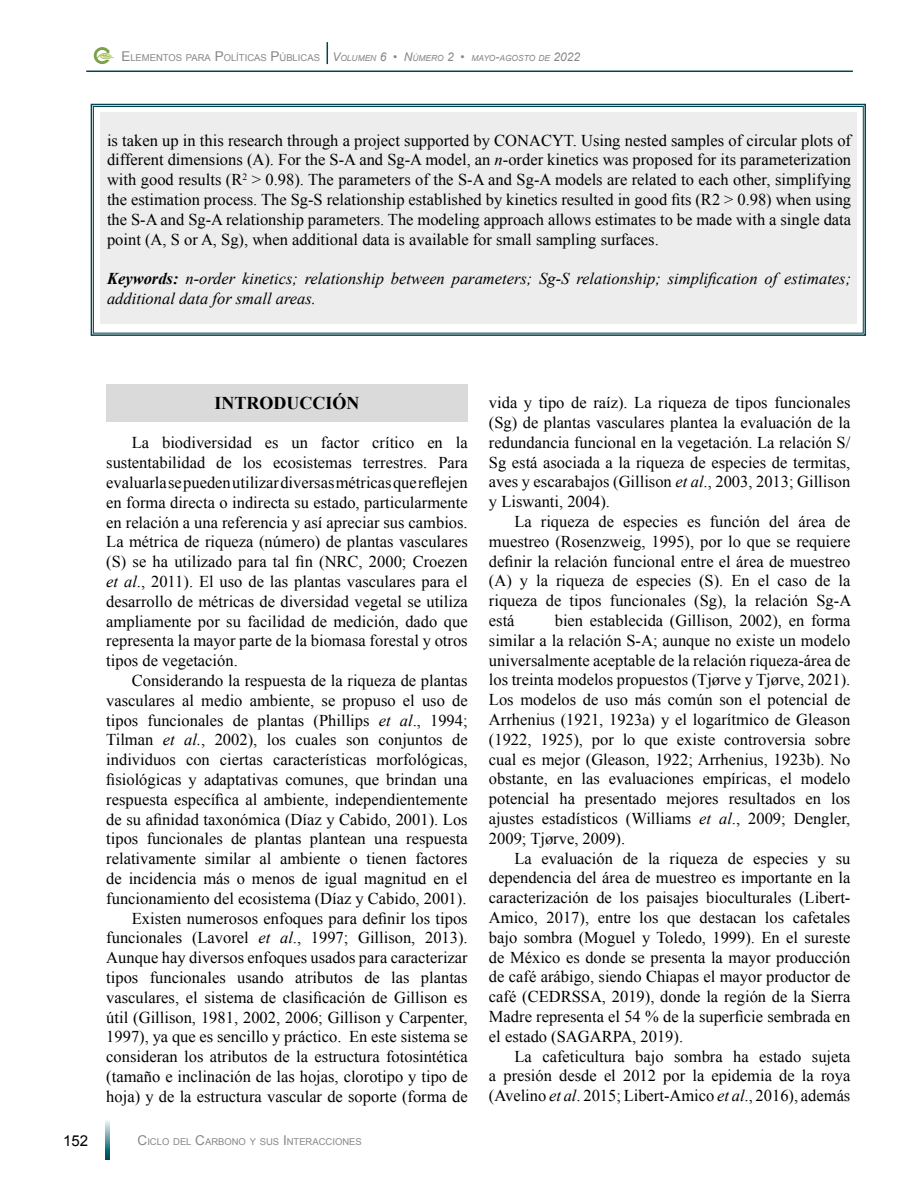
<style>
.page{position:relative;width:918px;height:1188px;background:#fff}
.page>*{position:absolute;margin:0;border:0;box-sizing:border-box;transform-origin:0 0}
.Título_de_Segundo_Or{font:700 18px "Times New Roman";color:#000}
.Escrito{font:16.5px/19.8px "Times New Roman";color:#000;text-align:justify}
.Palabras_Clave{font:italic 16.5px/19.8px "Times New Roman";color:#000}
.t1{font:15px "Arial";color:#000}
.t2{font:9.45px "Arial";color:#878787}
.s1{font-size:13.5px}
.s2{font-style:italic;font-size:12px}
.s3{font-style:italic;font-size:8.4px}
.s4{font-style:italic}
.s5{font-weight:700}
</style>
<div class="page">
<hr style="left:86px;top:71px;width:767px;height:1px;background:#00454f">
<svg style="left:106px;top:1120px;width:3px;height:39px"></svg>
<svg style="left:94px;top:47px;width:20px;height:17px"></svg>
<svg style="left:327px;top:42px;width:1px;height:22px"></svg>
<svg style="left:90px;top:103px;width:776px;height:233px;background:#e9eaeb"></svg>
<div style="left:93px;top:106px;width:771px;height:227px;border:1px solid #00454f"></div>
<div style="left:106px;top:384px;width:362px;height:37px;background:#dadada"></div>
<p class="t2" style="left:121px;top:52px;width:460px"><span class="s1">E</span>LEMENTOS PARA <span class="s1">P</span> OLÍTICAS <span class="s1">P</span> ÚBLICAS <span class="s2">V</span><span class="s3">OLUMEN</span> <span class="s2">6 • N</span><span class="s3">ÚMERO</span> <span class="s2">2 •</span> <span class="s3">MAYO</span><span class="s2">-</span><span class="s3">AGOSTO DE</span> <span class="s2">2022</span></p>
<p class="Escrito" style="left:107px;top:130px;width:746px">is taken up in this research through a project supported by CONACYT. Using nested samples of circular plots of different dimensions (A). For the S-A and Sg-A model, an <span class="s4">n</span>-order kinetics was proposed for its parameterization with good results (R<sup>2</sup> &gt; 0.98). The parameters of the S-A and Sg-A models are related to each other, simplifying the estimation process. The Sg-S relationship established by kinetics resulted in good fits (R2 &gt; 0.98) when using the S-A and Sg-A relationship parameters. The modeling approach allows estimates to be made with a single data point (A, S or A, Sg), when additional data is available for small sampling surfaces.</p>
<p class="Palabras_Clave" style="left:107px;top:268px;width:746px"><span class="s5">Keywords:</span> n-order kinetics; relationship between parameters; Sg-S relationship; simplification of estimates; additional data for small areas.</p>
<p class="Título_de_Segundo_Or" style="left:215px;top:390px;width:146px">INTRODUCCIÓN</p>
<p class="Escrito" style="left:106px;top:433px;width:363px;text-indent:26px">La biodiversidad es un factor crítico en la sustentabilidad de los ecosistemas terrestres. Para evaluarla se pueden utilizar diversas métricas que reflejen en forma directa o indirecta su estado, particularmente en relación a una referencia y así apreciar sus cambios.<br>La métrica de riqueza (número) de plantas vasculares (S) se ha utilizado para tal fin (NRC, 2000; Croezen <span class="s4">et al</span>., 2011). El uso de las plantas vasculares para el desarrollo de métricas de diversidad vegetal se utiliza ampliamente por su facilidad de medición, dado que representa la mayor parte de la biomasa forestal y otros tipos de vegetación.</p>
<p class="Escrito" style="left:106px;top:670px;width:363px;text-indent:26px">Considerando la respuesta de la riqueza de plantas vasculares al medio ambiente, se propuso el uso de tipos funcionales de plantas (Phillips <span class="s4">et al</span>., 1994; Tilman <span class="s4">et al.</span>, 2002), los cuales son conjuntos de individuos con ciertas características morfológicas, fisiológicas y adaptativas comunes, que brindan una respuesta específica al ambiente, independientemente de su afinidad taxonómica (Díaz y Cabido, 2001). Los tipos funcionales de plantas plantean una respuesta relativamente similar al ambiente o tienen factores de incidencia más o menos de igual magnitud en el funcionamiento del ecosistema (Díaz y Cabido, 2001).</p>
<p class="Escrito" style="left:106px;top:908px;width:363px;text-indent:26px">Existen numerosos enfoques para definir los tipos funcionales (Lavorel <span class="s4">et al</span>., 1997; Gillison, 2013).<br>Aunque hay diversos enfoques usados para caracterizar tipos funcionales usando atributos de las plantas vasculares, el sistema de clasificación de Gillison es útil (Gillison, 1981, 2002, 2006; Gillison y Carpenter, 1997), ya que es sencillo y práctico. En este sistema se consideran los atributos de la estructura fotosintética (tamaño e inclinación de las hojas, clorotipo y tipo de hoja) y de la estructura vascular de soporte (forma de</p>
<p class="t1" style="left:63px;top:1131px;width:27px">152</p>
<p class="t2" style="left:138px;top:1136px;width:226px"><span class="s1">C</span>ICLO DEL <span class="s1">C</span>ARBONO Y SUS <span class="s1">I</span> NTERACCIONES</p>
<p class="Escrito" style="left:489px;top:392px;width:363px">vida y tipo de raíz). La riqueza de tipos funcionales (Sg) de plantas vasculares plantea la evaluación de la redundancia funcional en la vegetación. La relación S/ Sg está asociada a la riqueza de especies de termitas, aves y escarabajos (Gillison <span class="s4">et al</span>., 2003, 2013; Gillison y Liswanti, 2004).</p>
<p class="Escrito" style="left:489px;top:511px;width:364px;text-indent:26px">La riqueza de especies es función del área de muestreo (Rosenzweig, 1995), por lo que se requiere definir la relación funcional entre el área de muestreo (A) y la riqueza de especies (S). En el caso de la riqueza de tipos funcionales (Sg), la relación Sg-A está</p>
<p class="Escrito" style="left:489px;top:610px;width:363px;text-indent:66px">bien establecida (Gillison, 2002), en forma similar a la relación S-A; aunque no existe un modelo universalmente aceptable de la relación riqueza-área de los treinta modelos propuestos (Tjørve y Tjørve, 2021).<br>Los modelos de uso más común son el potencial de Arrhenius (1921, 1923a) y el logarítmico de Gleason (1922, 1925), por lo que existe controversia sobre cual es mejor (Gleason, 1922; Arrhenius, 1923b). No obstante, en las evaluaciones empíricas, el modelo potencial ha presentado mejores resultados en los ajustes estadísticos (Williams <span class="s4">et al</span>., 2009; Dengler, 2009; Tjørve, 2009).</p>
<p class="Escrito" style="left:489px;top:848px;width:363px;text-indent:26px">La evaluación de la riqueza de especies y su dependencia del área de muestreo es importante en la caracterización de los paisajes bioculturales (Libert-Amico, 2017), entre los que destacan los cafetales bajo sombra (Moguel y Toledo, 1999). En el sureste de México es donde se presenta la mayor producción de café arábigo, siendo Chiapas el mayor productor de café (CEDRSSA, 2019), donde la región de la Sierra Madre representa el 54 % de la superficie sembrada en el estado (SAGARPA, 2019).</p>
<p class="Escrito" style="left:489px;top:1046px;width:363px;text-indent:26px">La cafeticultura bajo sombra ha estado sujeta a presión desde el 2012 por la epidemia de la roya (Avelino <span class="s4">et al</span>. 2015; Libert-Amico <span class="s4">et al</span>., 2016), además</p>
</div>
